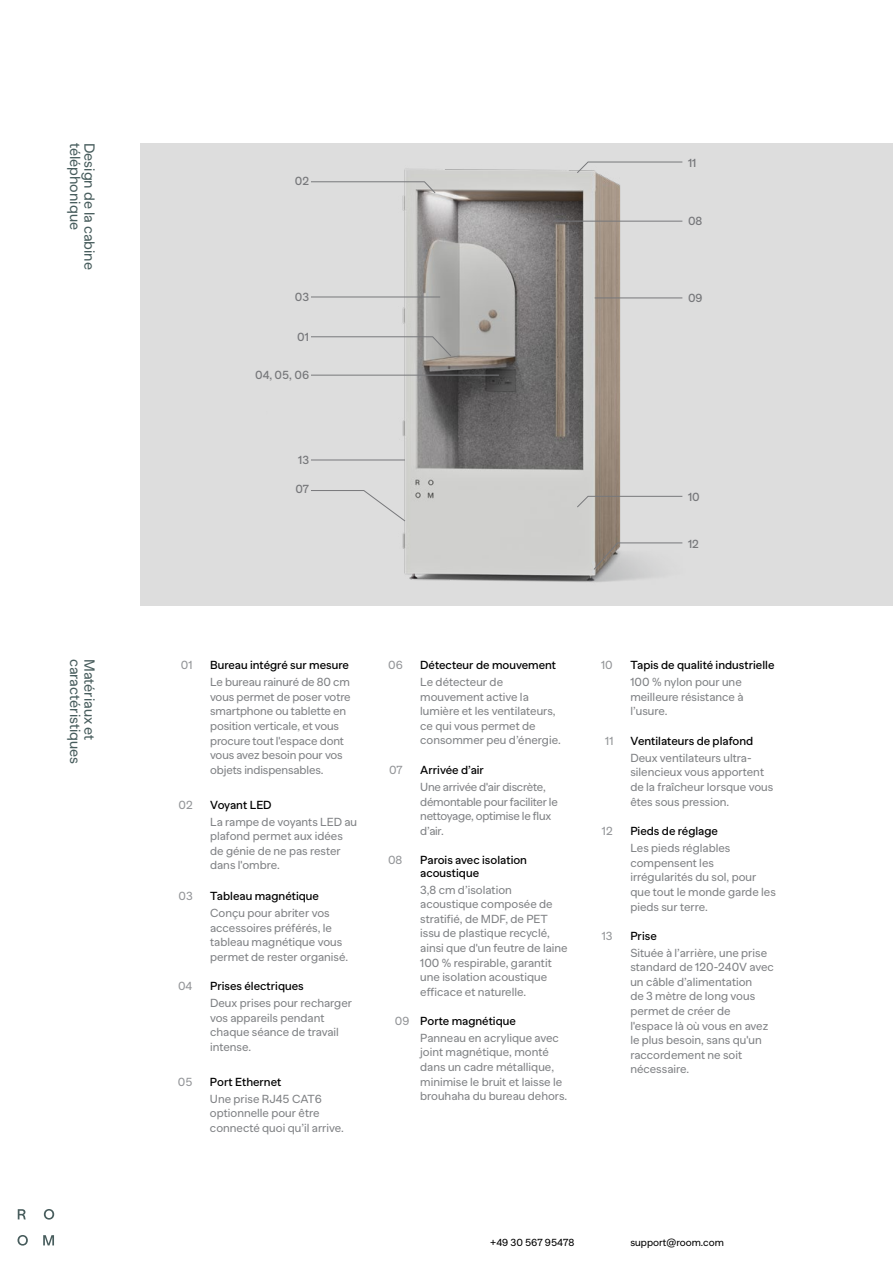
<style>
.page{position:relative;width:893px;height:1263px;background:#fff}
.page>*{position:absolute;margin:0;border:0;box-sizing:border-box;transform-origin:0 0}
.t1{font:14.55px "Banana Grotesk";color:#485d5d}
.t2{font:11.7px/14.5px "Banana Grotesk";color:#808285}
.t3{font:500 11.7px/13.2px "Banana Grotesk";color:#000}
.t4{font:11.7px/14.5px "Banana Grotesk";letter-spacing:-.02em;color:#808285}
.t5{font:500 11.7px "Banana Grotesk";color:#77787b}
.t6{font:11.7px "Banana Grotesk";color:#939598}
.t7{font:10.2px "Banana Grotesk";color:#000}
.s1{color:#939598}
.s2{font-weight:500;color:#000}
</style>
<div class="page">
<svg style="left:44px;top:1209px;width:10px;height:10px"></svg>
<svg style="left:18px;top:1209px;width:8px;height:10px"></svg>
<svg style="left:18px;top:1235px;width:10px;height:10px"></svg>
<svg style="left:43px;top:1235px;width:11px;height:10px"></svg>
<div style="left:140px;top:143px;width:753px;height:463px;background:#ddd"></div>
<img style="left:311px;top:161px;width:372px;height:421px">
<svg style="left:311px;top:336px;width:140px;height:21px"></svg>
<svg style="left:311px;top:181px;width:125px;height:12px"></svg>
<hr style="left:311px;top:297px;width:129px;height:1px;background:#77787b">
<hr style="left:311px;top:375px;width:188px;height:1px;background:#77787b">
<hr style="left:311px;top:460px;width:94px;height:1px;background:#77787b">
<svg style="left:311px;top:490px;width:94px;height:31px"></svg>
<hr style="left:553px;top:221px;width:129px;height:1px;background:#77787b">
<hr style="left:595px;top:298px;width:87px;height:1px;background:#77787b">
<svg style="left:577px;top:496px;width:106px;height:12px"></svg>
<svg style="left:577px;top:162px;width:106px;height:11px"></svg>
<svg style="left:593px;top:542px;width:90px;height:28px"></svg>
<p class="t1" style="left:83px;top:143px;width:89px;rotate:90deg">téléphonique</p>
<p class="t1" style="left:98px;top:143px;width:129px;rotate:90deg">Design de la cabine</p>
<p class="t1" style="left:83px;top:659px;width:107px;rotate:90deg">caractéristiques</p>
<p class="t1" style="left:98px;top:659px;width:83px;rotate:90deg">Matériaux et</p>
<p class="t5" style="left:295px;top:175px;width:16px">02</p>
<p class="t5" style="left:295px;top:290px;width:16px">03</p>
<p class="t5" style="left:297px;top:330px;width:13px">01</p>
<p class="t5" style="left:255px;top:368px;width:55px">04, 05, 06</p>
<p class="t5" style="left:298px;top:454px;width:12px">13</p>
<p class="t5" style="left:295px;top:482px;width:15px">07</p>
<p class="t5" style="left:688px;top:156px;width:10px">11</p>
<p class="t5" style="left:688px;top:214px;width:16px">08</p>
<p class="t5" style="left:688px;top:291px;width:16px">09</p>
<p class="t5" style="left:688px;top:491px;width:13px">10</p>
<p class="t5" style="left:688px;top:537px;width:13px">12</p>
<p class="t6" style="left:181px;top:658px;width:13px">01</p>
<p class="t3" style="left:210px;top:659px;width:140px">Bureau intégré sur mesure</p>
<p class="t2" style="left:210px;top:675px;width:142px">Le bureau rainuré de 80 cm vous permet de poser votre smartphone ou tablette en position verticale, et vous procure tout l'espace dont vous avez besoin pour vos objets indispensables.</p>
<p class="t6" style="left:178px;top:798px;width:16px">02</p>
<p class="t3" style="left:210px;top:798px;width:63px">Voyant LED</p>
<p class="t2" style="left:210px;top:815px;width:149px">La rampe de voyants LED au plafond permet aux idées de génie de ne pas rester dans l'ombre.</p>
<p class="t6" style="left:179px;top:889px;width:16px">03</p>
<p class="t3" style="left:210px;top:890px;width:110px">Tableau magnétique</p>
<p class="t2" style="left:210px;top:906px;width:140px">Conçu pour abriter vos accessoires préférés, le tableau magnétique vous permet de rester organisé.</p>
<p class="t6" style="left:178px;top:979px;width:16px">04</p>
<p class="t3" style="left:210px;top:980px;width:95px">Prises électriques</p>
<p class="t2" style="left:210px;top:996px;width:144px">Deux prises pour recharger vos appareils pendant chaque séance de travail intense.</p>
<p class="t6" style="left:178px;top:1075px;width:16px">05</p>
<p class="t3" style="left:210px;top:1075px;width:73px">Port Ethernet</p>
<p class="t2" style="left:210px;top:1092px;width:136px">Une prise RJ45 CAT6 optionnelle pour être connecté quoi qu’il arrive.</p>
<p class="t6" style="left:388px;top:658px;width:16px">06</p>
<p class="t3" style="left:420px;top:659px;width:137px">Détecteur de mouvement</p>
<p class="t2" style="left:420px;top:675px;width:142px">Le détecteur de mouvement active la lumière et les ventilateurs, ce qui vous permet de consommer peu d’énergie.</p>
<p class="t6" style="left:389px;top:763px;width:15px">07</p>
<p class="t3" style="left:420px;top:764px;width:65px">Arrivée d’air</p>
<p class="t4" style="left:420px;top:780px;width:139px">Une arrivée d'air discrète, démontable pour faciliter le nettoyage, optimise le flux d’air.</p>
<p class="t6" style="left:388px;top:853px;width:16px">08</p>
<p class="t3" style="left:420px;top:853px;width:108px">Parois avec isolation acoustique</p>
<p class="t2" style="left:420px;top:882px;width:149px">3,8 cm d’isolation acoustique composée de stratifié, de MDF, de PET issu de plastique recyclé, ainsi que d'un feutre de laine<br>100 % respirable, garantit une isolation acoustique efficace et naturelle.</p>
<p class="t2" style="left:420px;top:1012px;width:140px;line-height:17.2px;text-indent:-25px"><span class="s1">09</span> <span class="s2">Porte magnétique<br></span>Panneau en acrylique avec</p>
<p class="t2" style="left:420px;top:1045px;width:149px">joint magnétique, monté dans un cadre métallique, minimise le bruit et laisse le brouhaha du bureau dehors.</p>
<p class="t6" style="left:601px;top:658px;width:13px">10</p>
<p class="t3" style="left:630px;top:659px;width:146px">Tapis de qualité industrielle</p>
<p class="t2" style="left:630px;top:675px;width:115px">100 % nylon pour une meilleure résistance à l’usure.</p>
<p class="t6" style="left:605px;top:734px;width:10px">11</p>
<p class="t3" style="left:630px;top:734px;width:124px">Ventilateurs de plafond</p>
<p class="t2" style="left:630px;top:751px;width:144px">Deux ventilateurs ultra&shy;silencieux vous apportent de la fraîcheur lorsque vous êtes sous pression.</p>
<p class="t6" style="left:602px;top:824px;width:12px">12</p>
<p class="t3" style="left:630px;top:825px;width:89px">Pieds de réglage</p>
<p class="t2" style="left:630px;top:841px;width:147px">Les pieds réglables compensent les irrégularités du sol, pour que tout le monde garde les pieds sur terre.</p>
<p class="t6" style="left:602px;top:929px;width:12px">13</p>
<p class="t3" style="left:630px;top:929px;width:28px">Prise</p>
<p class="t2" style="left:630px;top:946px;width:145px">Située à l’arrière, une prise standard de 120-240V avec un câble d’alimentation<br>de 3 mètre de long vous permet de créer de l'espace là où vous en avez le plus besoin, sans qu'un raccordement ne soit nécessaire.</p>
<p class="t7" style="left:490px;top:1236px;width:86px">+49 30 567 95478</p>
<p class="t7" style="left:630px;top:1236px;width:95px">support@room.com</p>
</div>
